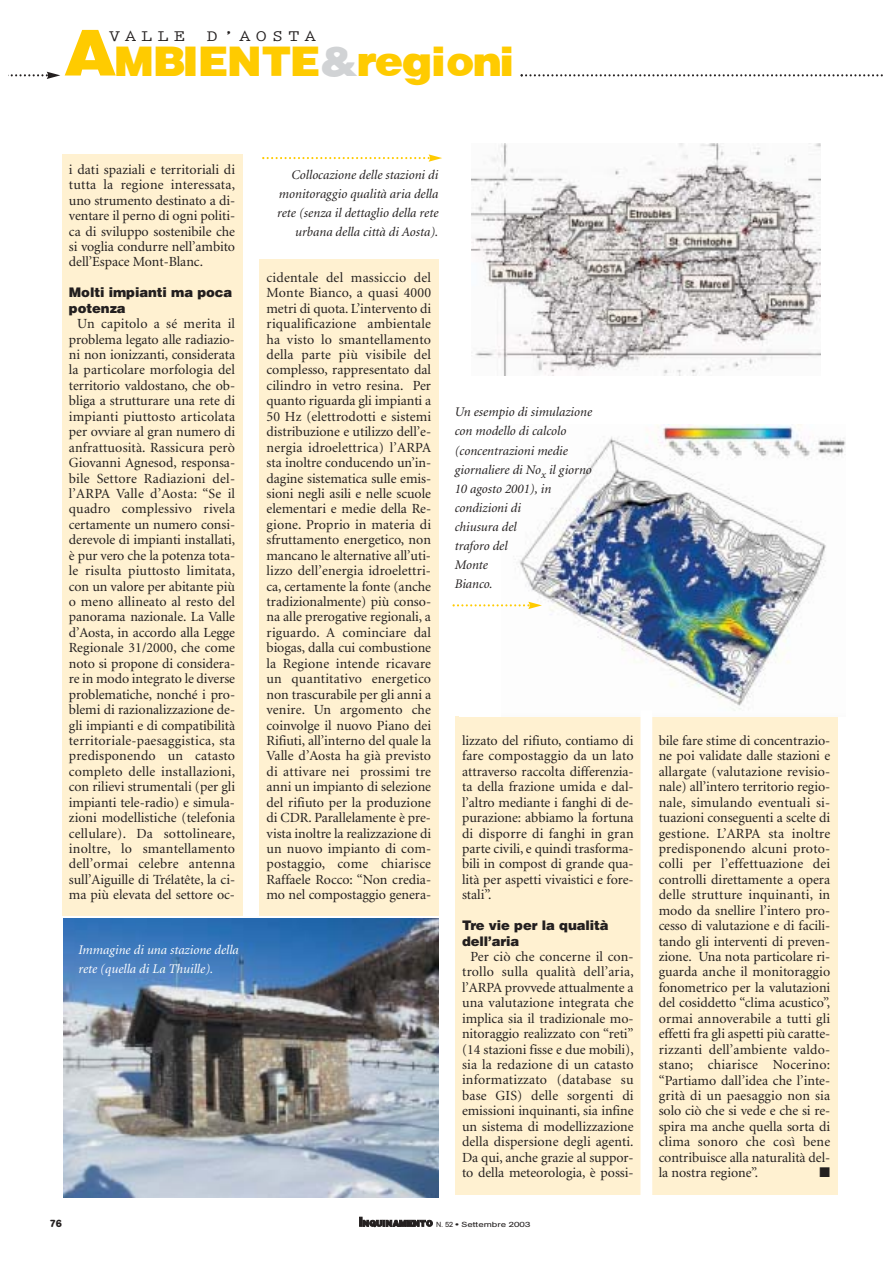
<style>
.page{position:relative;width:893px;height:1263px;background:#fff}
.page>*{position:absolute;margin:0;border:0;box-sizing:border-box;transform-origin:0 0}
.t1{font:900 42.6px "Ultra";letter-spacing:-.035em;color:#ffcb00;scale:1.06 1}
.t2{font:700 16.2px "Prestige Elite";letter-spacing:.24em;color:#231f1f;scale:1.2 1}
.t3{font:13.95px/15.5px "Minion";letter-spacing:-.005em;color:#231f1f;text-align:justify}
.t4{font:13.95px "Zapf Dingbats";color:#231f1f}
.t5{font:italic 13.2px/19px "Minion";color:#231f1f;text-align:right}
.t6{font:900 13.2px/15.5px "Helvetica";letter-spacing:-.005em;color:#231f1f}
.t7{font:italic 13.2px/19px "Minion";color:#fff}
.t8{font:700 10.35px "AG Book Rounded";color:#231f1f}
.t9{font:7.35px "AG Book Rounded";color:#231f1f}
.s1{font-size:66.15px}
.s2{color:#d1d3d5}
.s3{font-family:"Ultra";font-weight:900;font-size:13.2px}
.s4{font-family:"Ultra";font-weight:900;font-size:8.85px}
.s5{font-weight:700}
</style>
<div class="page">
<svg style="left:10px;top:72px;width:50px;height:7px"></svg>
<svg style="left:520px;top:74px;width:363px;height:2px"></svg>
<div style="left:62px;top:154px;width:180px;height:1044px;background:#fff1d1"></div>
<img style="left:471px;top:143px;width:349px;height:233px">
<div style="left:259px;top:259px;width:179px;height:935px;background:#fff1d1"></div>
<img style="left:64px;top:918px;width:374px;height:280px">
<div style="left:454px;top:716px;width:383px;height:479px;background:#fff1d1"></div>
<div style="left:459px;top:408px;width:391px;height:309px;background:#fff"></div>
<img style="left:515px;top:424px;width:330px;height:287px">
<div style="left:640px;top:710px;width:12px;height:492px;background:#fff"></div>
<svg style="left:262px;top:154px;width:180px;height:8px"></svg>
<svg style="left:452px;top:602px;width:90px;height:7px"></svg>
<h1 class="t1" style="left:65px;top:46px;width:428px"><span class="s1">A</span>MBIENTE<span class="s2">&amp;</span>regioni</h1>
<p class="t2" style="left:109px;top:30px;width:66px">VALLE</p>
<p class="t2" style="left:206px;top:30px;width:93px">D’AOSTA</p>
<p class="t3" style="left:69px;top:163px;width:168px">i dati spaziali e territoriali di tutta la regione interessata, uno strumento destinato a di&shy;ventare il perno di ogni politi&shy;ca di sviluppo sostenibile che si voglia condurre nell’ambito dell’Espace Mont-Blanc.</p>
<p class="t6" style="left:69px;top:286px;width:165px">Molti impianti ma poca potenza</p>
<p class="t3" style="left:69px;top:317px;width:168px;text-align:center">Un capitolo a sé merita il problema legato alle radiazio&shy;ni non ionizzanti, considerata la particolare morfologia del territorio valdostano, che ob&shy;bliga a strutturare una rete di impianti piuttosto articolata per ovviare al gran numero di anfrattuosità. Rassicura però<br>Giovanni Agnesod, responsa&shy;bile Settore Radiazioni del&shy;l’ARPA Valle d’Aosta: “Se il quadro complessivo rivela certamente un numero consi&shy;derevole di impianti installati, è pur vero che la potenza tota&shy;le risulta piuttosto limitata, con un valore per abitante più o meno allineato al resto del panorama nazionale. La Valle d’Aosta, in accordo alla Legge<br>Regionale 31/2000, che come noto si propone di considera&shy;re in modo integrato le diverse problematiche, nonché i pro&shy;blemi di razionalizzazione de&shy;gli impianti e di compatibilità territoriale-paesaggistica, sta predisponendo un catasto completo delle installazioni, con rilievi strumentali (per gli impianti tele-radio) e simula&shy;zioni modellistiche (telefonia cellulare). Da sottolineare, inoltre, lo smantellamento dell’ormai celebre antenna sull’Aiguille di Trélatête, la ci&shy;ma più elevata del settore oc-</p>
<p class="t7" style="left:78px;top:942px;width:162px">Immagine di una stazione della rete (quella di La Thuille).</p>
<p class="t5" style="left:277px;top:166px;width:163px">Collocazione delle stazioni di monitoraggio qualità aria della rete (senza il dettaglio della rete urbana della città di Aosta).</p>
<p class="t3" style="left:266px;top:271px;width:166px">cidentale del massiccio del Monte Bianco, a quasi 4000 metri di quota. L’intervento di riqualificazione ambientale ha visto lo smantellamento della parte più visibile del complesso, rappresentato dal cilindro in vetro resina. Per quanto riguarda gli impianti a 50 Hz (elettrodotti e sistemi distribuzione e utilizzo dell’e&shy;nergia idroelettrica) l’ARPA sta inoltre conducendo un’in&shy;dagine sistematica sulle emis&shy;sioni negli asili e nelle scuole elementari e medie della Re&shy;gione. Proprio in materia di sfruttamento energetico, non mancano le alternative all’uti&shy;lizzo dell’energia idroelettri&shy;ca, certamente la fonte (anche tradizionalmente) più conso&shy;na alle prerogative regionali, a riguardo. A cominciare dal biogas, dalla cui combustione la Regione intende ricavare un quantitativo energetico non trascurabile per gli anni a venire. Un argomento che coinvolge il nuovo Piano dei Rifiuti, all’interno del quale la Valle d’Aosta ha già previsto di attivare nei prossimi tre anni un impianto di selezione del rifiuto per la produzione di CDR. Parallelamente è pre&shy;vista inoltre la realizzazione di un nuovo impianto di com&shy;postaggio, come chiarisce Raffaele Rocco: “Non credia&shy;mo nel compostaggio genera-</p>
<p class="t5" style="left:454px;top:404px;width:139px;text-align:left">Un esempio di simulazione con modello di calcolo (concentrazioni medie giornaliere di No<sub>x</sub> il giorno<br>10 agosto 2001), in condizioni di<br>chiusura del<br>traforo del<br>Monte<br>Bianco.</p>
<p class="t3" style="left:462px;top:734px;width:173px">lizzato del rifiuto, contiamo di fare compostaggio da un lato attraverso raccolta differenzia&shy;ta della frazione umida e dal&shy;l’altro mediante i fanghi di de&shy;purazione: abbiamo la fortuna di disporre di fanghi in gran parte civili, e quindi trasforma&shy;bili in compost di grande qua&shy;lità per aspetti vivaistici e fore&shy;stali”.</p>
<p class="t6" style="left:462px;top:919px;width:148px">Tre vie per la qualità dell’aria</p>
<p class="t3" style="left:462px;top:950px;width:173px;text-align:center">Per ciò che concerne il con&shy;trollo sulla qualità dell’aria, l’ARPA provvede attualmente a una valutazione integrata che implica sia il tradizionale mo&shy;nitoraggio realizzato con “reti” (14 stazioni fisse e due mobili), sia la redazione di un catasto informatizzato (database su base GIS) delle sorgenti di emissioni inquinanti, sia infine un sistema di modellizzazione della dispersione degli agenti.<br>Da qui, anche grazie al suppor&shy;to della meteorologia, è possi-</p>
<p class="t8" style="left:50px;top:1219px;width:14px">76</p>
<p class="t9" style="left:359px;top:1221px;width:172px"><span class="s3">I</span><span class="s4">NQUINAMENTO</span> N. 52 <span class="s5">•</span> Settembre 2003</p>
<p class="t3" style="left:658px;top:734px;width:173px">bile fare stime di concentrazio&shy;ne poi validate dalle stazioni e allargate (valutazione revisio&shy;nale) all’intero territorio regio&shy;nale, simulando eventuali si&shy;tuazioni conseguenti a scelte di gestione. L’ARPA sta inoltre predisponendo alcuni proto&shy;colli per l’effettuazione dei controlli direttamente a opera delle strutture inquinanti, in modo da snellire l’intero pro&shy;cesso di valutazione e di facili&shy;tando gli interventi di preven&shy;zione. Una nota particolare ri&shy;guarda anche il monitoraggio fonometrico per la valutazioni del cosiddetto “clima acustico”, ormai annoverabile a tutti gli effetti fra gli aspetti più caratte&shy;rizzanti dell’ambiente valdo&shy;stano; chiarisce Nocerino: “Partiamo dall’idea che l’inte&shy;grità di un paesaggio non sia solo ciò che si vede e che si re&shy;spira ma anche quella sorta di clima sonoro che così bene contribuisce alla naturalità del&shy;la nostra regione”.</p>
<p class="t4" style="left:819px;top:1166px;width:12px">■</p>
</div>
